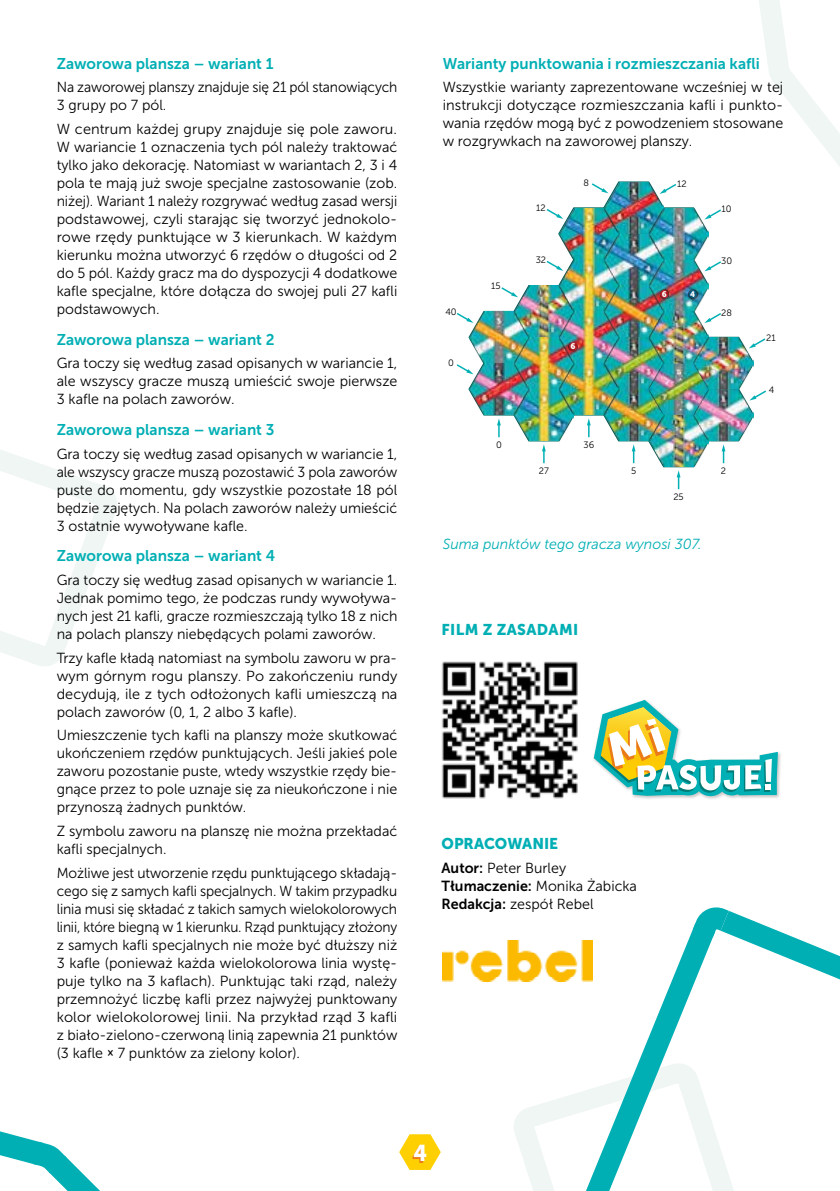
<style>
.page{position:relative;width:840px;height:1191px;background:#fff}
.page>*{position:absolute;margin:0;border:0;box-sizing:border-box;transform-origin:0 0}
.t1{font:22.8px "Museo Sans 900";color:#fff;scale:.94 1}
.t2{font:15.6px "Museo Sans 700";color:#00afb4}
.t3{font:15.6px "Museo Sans 900";letter-spacing:.01em;color:#00afb4}
.t4{font:14.6px/18px "Museo Sans 300";color:#000;text-align:justify}
.t5{font:14.6px/18px "Museo Sans 300";color:#000;text-align:justify;scale:.96 1}
.t6{font:14.6px/18px "Museo Sans 300";color:#000;scale:.95 1}
.t7{font:italic 14.6px "Museo Sans 300";color:#00afb4}
.t8{font:9.2px "Museo Sans 300";color:#000}
.t9{font:8.2px "Museo Sans 900";color:#fff}
.t10{font:8px "Museo Sans 900";color:#fff}
.s1{font-family:"Arial Narrow"}
.s2{font-family:"Museo Sans 700"}
</style>
<div class="page">
<svg style="left:759px;top:0;width:80px;height:165px"></svg>
<svg style="left:0;top:450px;width:117px;height:216px"></svg>
<svg style="left:511px;top:907px;width:328px;height:284px"></svg>
<svg style="left:0;top:1131px;width:100px;height:60px"></svg>
<img style="left:456px;top:181px;width:309px;height:308px">
<img style="left:659px;top:363px;width:38px;height:8px">
<img style="left:648px;top:371px;width:59px;height:29px">
<img style="left:654px;top:400px;width:47px;height:15px">
<svg style="left:399px;top:1134px;width:41px;height:35px"></svg>
<img style="left:441px;top:661px;width:137px;height:138px">
<img style="left:633px;top:699px;width:148px;height:100px">
<svg style="left:593px;top:700px;width:184px;height:96px"></svg>
<img style="left:442px;top:940px;width:150px;height:41px">
<p class="t2" style="left:57px;top:55px;width:218px">Zaworowa plansza – wariant 1</p>
<p class="t6" style="left:57px;top:78px;width:360px">Na zaworowej planszy znajduje się 21 pól stanowiących<br>3 grupy po 7 pól.</p>
<p class="t4" style="left:57px;top:120px;width:342px">W centrum każdej grupy znajduje się pole zaworu.<br>W wariancie 1 oznaczenia tych pól należy traktować tylko jako dekorację. Natomiast w wariantach 2, 3 i 4 pola te mają już swoje specjalne zastosowanie (zob. niżej). Wariant 1 należy rozgrywać według zasad wersji podstawowej, czyli starając się tworzyć jednokolo&shy;rowe rzędy punktujące w 3 kierunkach. W każdym kierunku można utworzyć 6 rzędów o długości od 2 do 5 pól. Każdy gracz ma do dyspozycji 4 dodatkowe kafle specjalne, które dołącza do swojej puli 27 kafli podstawowych.</p>
<p class="t2" style="left:57px;top:330px;width:219px">Zaworowa plansza – wariant 2</p>
<p class="t4" style="left:57px;top:354px;width:342px">Gra toczy się według zasad opisanych w wariancie 1, ale wszyscy gracze muszą umieścić swoje pierwsze 3 kafle na polach zaworów.</p>
<p class="t2" style="left:57px;top:421px;width:219px">Zaworowa plansza – wariant 3</p>
<p class="t4" style="left:57px;top:445px;width:342px">Gra toczy się według zasad opisanych w wariancie 1, ale wszyscy gracze muszą pozostawić 3 pola zaworów puste do momentu, gdy wszystkie pozostałe 18 pól będzie zajętych. Na polach zaworów należy umieścić 3 ostatnie wywoływane kafle.</p>
<p class="t2" style="left:57px;top:547px;width:220px">Zaworowa plansza – wariant 4</p>
<p class="t4" style="left:57px;top:571px;width:342px">Gra toczy się według zasad opisanych w wariancie 1.<br>Jednak pomimo tego, że podczas rundy wywoływa&shy;nych jest 21 kafli, gracze rozmieszczają tylko 18 z nich na polach planszy niebędących polami zaworów.</p>
<p class="t4" style="left:57px;top:648px;width:342px">Trzy kafle kładą natomiast na symbolu zaworu w pra&shy;wym górnym rogu planszy. Po zakończeniu rundy decydują, ile z tych odłożonych kafli umieszczą na polach zaworów (0, 1, 2 albo 3 kafle).</p>
<p class="t4" style="left:57px;top:726px;width:342px">Umieszczenie tych kafli na planszy może skutkować ukończeniem rzędów punktujących. Jeśli jakieś pole zaworu pozostanie puste, wtedy wszystkie rzędy bie&shy;gnące przez to pole uznaje się za nieukończone i nie przynoszą żadnych punktów.</p>
<p class="t4" style="left:57px;top:822px;width:342px">Z symbolu zaworu na planszę nie można przekładać kafli specjalnych.</p>
<p class="t5" style="left:57px;top:863px;width:356px">Możliwe jest utworzenie rzędu punktującego składają&shy;cego się z samych kafli specjalnych. W takim przypadku linia musi się składać z takich samych wielokolorowych linii, które biegną w 1 kierunku. Rząd punktujący złożony z samych kafli specjalnych nie może być dłuższy niż 3 kafle (ponieważ każda wielokolorowa linia wystę&shy;puje tylko na 3 kaflach). Punktując taki rząd, należy przemnożyć liczbę kafli przez najwyżej punktowany kolor wielokolorowej linii. Na przykład rząd 3 kafli z biało-zielono-czerwoną linią zapewnia 21 punktów (3 kafle <span class="s1">×</span> 7 punktów za zielony kolor).</p>
<p class="t2" style="left:442px;top:55px;width:318px">Warianty punktowania i rozmieszczania kafli</p>
<p class="t4" style="left:442px;top:78px;width:342px">Wszystkie warianty zaprezentowane wcześniej w tej instrukcji dotyczące rozmieszczania kafli i punkto&shy;wania rzędów mogą być z powodzeniem stosowane w rozgrywkach na zaworowej planszy.</p>
<p class="t8" style="left:445px;top:307px;width:13px">40</p>
<p class="t8" style="left:448px;top:358px;width:7px">0</p>
<p class="t8" style="left:491px;top:281px;width:11px">15</p>
<p class="t8" style="left:536px;top:203px;width:11px">12</p>
<p class="t8" style="left:535px;top:255px;width:12px">32</p>
<p class="t8" style="left:583px;top:177px;width:7px">8</p>
<p class="t8" style="left:676px;top:178px;width:11px">12</p>
<p class="t9" style="left:570px;top:342px;width:7px">6</p>
<p class="t9" style="left:661px;top:289px;width:7px">6</p>
<p class="t10" style="left:689px;top:289px;width:7px">4</p>
<p class="t8" style="left:721px;top:204px;width:12px">10</p>
<p class="t8" style="left:720px;top:256px;width:12px">30</p>
<p class="t8" style="left:720px;top:308px;width:12px">28</p>
<p class="t8" style="left:495px;top:440px;width:7px">0</p>
<p class="t8" style="left:538px;top:466px;width:12px">27</p>
<p class="t8" style="left:583px;top:440px;width:12px">36</p>
<p class="t8" style="left:630px;top:466px;width:7px">5</p>
<p class="t8" style="left:673px;top:492px;width:12px">25</p>
<p class="t7" style="left:442px;top:536px;width:260px">Suma punktów tego gracza wynosi 307.</p>
<p class="t8" style="left:720px;top:466px;width:7px">2</p>
<p class="t3" style="left:441px;top:621px;width:138px">FILM Z ZASADAMI</p>
<p class="t8" style="left:765px;top:333px;width:11px">21</p>
<p class="t8" style="left:768px;top:385px;width:7px">4</p>
<p class="t3" style="left:441px;top:835px;width:118px">OPRACOWANIE</p>
<p class="t4" style="left:441px;top:859px;width:197px;text-align:left"><span class="s2">Autor:</span> Peter Burley<br><span class="s2">Tłumaczenie:</span> Monika Żabicka<br><span class="s2">Redakcja:</span> zespół Rebel</p>
<h1 class="t1" style="left:413px;top:1140px;width:16px">4</h1>
</div>
